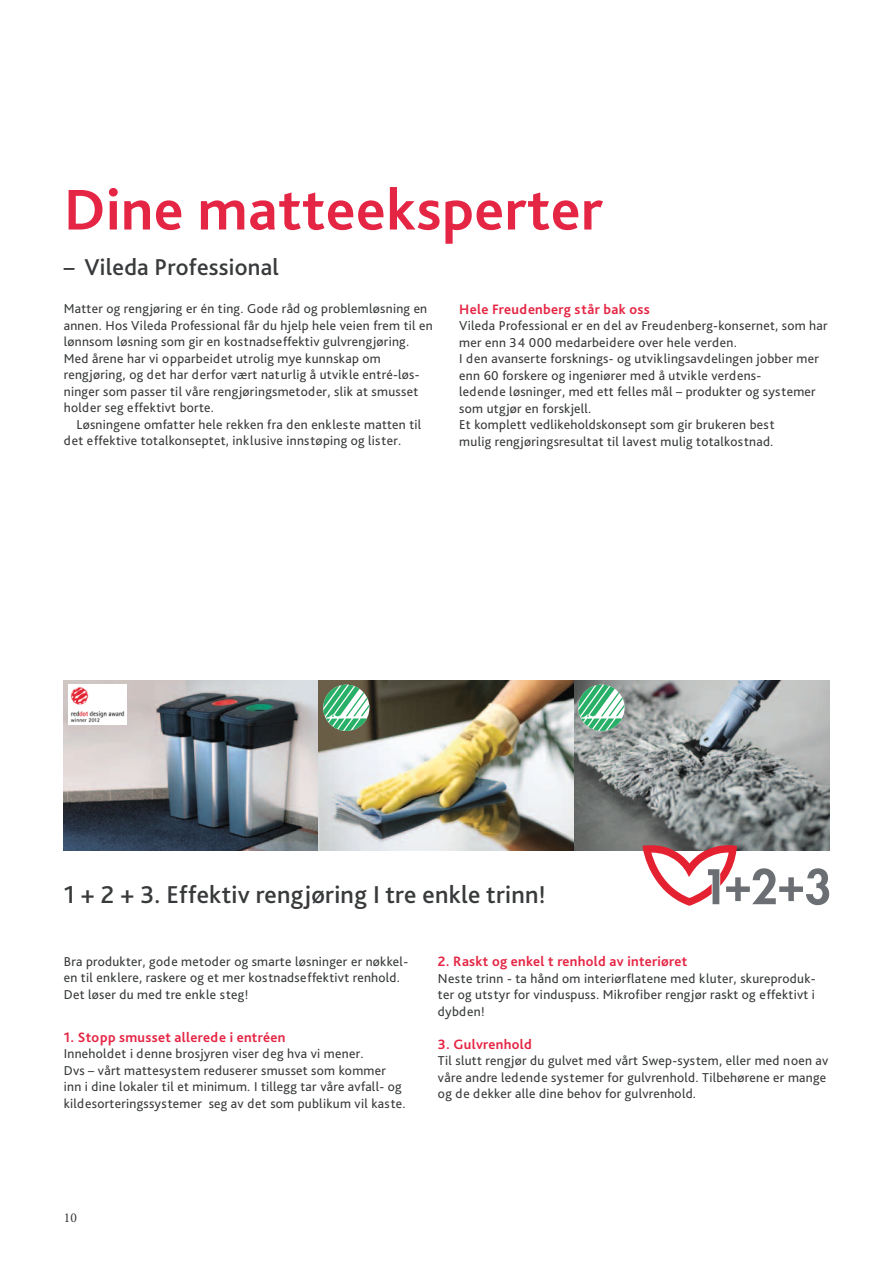
<style>
.page{position:relative;width:893px;height:1263px;background:#fff}
.page>*{position:absolute;margin:0;border:0;box-sizing:border-box;transform-origin:0 0}
.t1{font:700 60px "Bliss 2";letter-spacing:.01em;color:#e52544}
.t2{font:500 25.5px "Bliss 2";letter-spacing:.01em;color:#383a3b}
.t3{font:500 24px "Bliss 2";letter-spacing:.01em;color:#383a3b}
.t4{font:700 14.25px "Bliss Pro";letter-spacing:.02em;color:#e52544}
.t5{font:13.5px/16.5px "Bliss Pro";letter-spacing:.02em;color:#383a3b}
.t6{font:13.5px "Minion Pro";color:#383a3b}
</style>
<div class="page">
<img style="left:64px;top:680px;width:765px;height:170px">
<svg style="left:323px;top:685px;width:46px;height:46px"></svg>
<svg style="left:578px;top:685px;width:46px;height:46px"></svg>
<svg style="left:642px;top:845px;width:187px;height:61px"></svg>
<img style="left:68px;top:685px;width:59px;height:40px">
<h1 class="t1" style="left:64px;top:172px;width:541px">Dine matteeksperter</h1>
<h3 class="t3" style="left:64px;top:252px;width:217px">– Vileda Professional</h3>
<p class="t5" style="left:64px;top:300px;width:371px">Matter og rengjøring er én ting. Gode råd og problemløsning en annen. Hos Vileda Professional får du hjelp hele veien frem til en lønnsom løsning som gir en kostnadseffektiv gulvrengjøring.<br>Med årene har vi opparbeidet utrolig mye kunnskap om rengjøring, og det har derfor vært naturlig å utvikle entré-løs&shy;ninger som passer til våre rengjøringsmetoder, slik at smusset holder seg effektivt borte.</p>
<p class="t5" style="left:64px;top:416px;width:359px;text-indent:13px">Løsningene omfatter hele rekken fra den enkleste matten til det effektive totalkonseptet, inklusive innstøping og lister.</p>
<p class="t4" style="left:459px;top:300px;width:192px">Hele Freudenberg står bak oss</p>
<p class="t5" style="left:459px;top:317px;width:370px">Vileda Professional er en del av Freudenberg-konsernet, som har mer enn 34 000 medarbeidere over hele verden.<br>I den avanserte forsknings- og utviklingsavdelingen jobber mer enn 60 forskere og ingeniører med å utvikle verdens-<br>ledende løsninger, med ett felles mål – produkter og systemer som utgjør en forskjell.<br>Et komplett vedlikeholdskonsept som gir brukeren best<br>mulig rengjøringsresultat til lavest mulig totalkostnad.</p>
<h2 class="t2" style="left:64px;top:879px;width:483px">1 + 2 + 3. Effektiv rengjøring I tre enkle trinn!</h2>
<p class="t5" style="left:64px;top:952px;width:346px">Bra produkter, gode metoder og smarte løsninger er nøkkel&shy;en til enklere, raskere og et mer kostnadseffektivt renhold.<br>Det løser du med tre enkle steg!</p>
<p class="t4" style="left:64px;top:1028px;width:223px">1. Stopp smusset allerede i entréen</p>
<p class="t5" style="left:64px;top:1045px;width:343px">Inneholdet i denne brosjyren viser deg hva vi mener.<br>Dvs – vårt mattesystem reduserer smusset som kommer inn i dine lokaler til et minimum. I tillegg tar våre avfall- og kildesorteringssystemer seg av det som publikum vil kaste.</p>
<p class="t4" style="left:438px;top:952px;width:251px">2. Raskt og enkel t renhold av interiøret</p>
<p class="t5" style="left:438px;top:969px;width:379px;text-align:justify">Neste trinn - ta hånd om interiørflatene med kluter, skureproduk&shy;ter og utstyr for vinduspuss. Mikrofiber rengjør raskt og effektivt i dybden!</p>
<p class="t4" style="left:438px;top:1035px;width:95px">3. Gulvrenhold</p>
<p class="t5" style="left:438px;top:1052px;width:392px">Til slutt rengjør du gulvet med vårt Swep-system, eller med noen av våre andre ledende systemer for gulvrenhold. Tilbehørene er mange og de dekker alle dine behov for gulvrenhold.</p>
<p class="t6" style="left:64px;top:1208px;width:15px">10</p>
</div>
